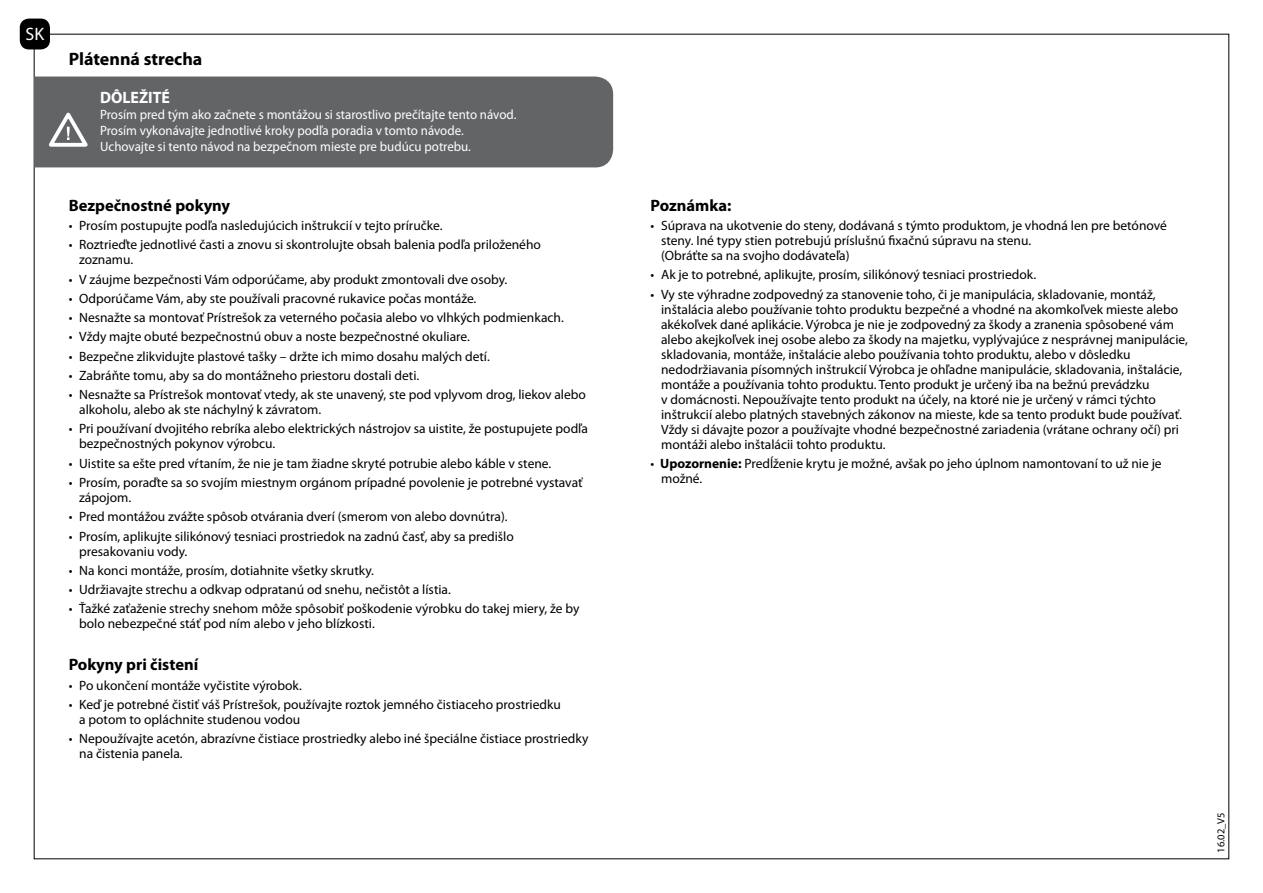
<style>
.page{position:relative;width:1263px;height:893px;background:#fff}
.page>*{position:absolute;margin:0;border:0;box-sizing:border-box;transform-origin:0 0}
.t1{font:700 18px "Myriad Pro";color:#000}
.t2{font:18px "Myriad Pro";color:#fff}
.t3{font:700 16.5px "Myriad Pro";color:#000}
.t4{font:700 16.5px "Myriad Pro";color:#fff;scale:.96 1}
.t5{font:13.5px/15px "Myriad Pro";color:#000}
.t6{font:13.5px/16.2px "Myriad Pro";color:#fff;scale:.96 1}
.t7{font:10.5px "Myriad Pro";color:#000}
.s1{font-weight:700}
</style>
<div class="page">
<div style="left:34px;top:77px;width:579px;height:90px;background:#636466"></div>
<svg style="left:44px;top:109px;width:48px;height:40px"></svg>
<div style="left:21px;top:19px;width:28px;height:30px;background:#000;border-radius:9px"></div>
<div style="left:20px;top:19px;width:30px;height:30px;border:2px solid #000;border-radius:9px"></div>
<h1 class="t2" style="left:26px;top:24px;width:20px">SK</h1>
<h1 class="t1" style="left:69px;top:48px;width:135px">Plátenná strecha</h1>
<p class="t4" style="left:100px;top:88px;width:74px">DÔLEŽITÉ</p>
<p class="t6" style="left:100px;top:106px;width:435px">Prosím pred tým ako začnete s montážou si starostlivo prečítajte tento návod.<br>Prosím vykonávajte jednotlivé kroky podľa poradia v tomto návode.<br>Uchovajte si tento návod na bezpečnom mieste pre budúcu potrebu.</p>
<p class="t3" style="left:69px;top:196px;width:163px">Bezpečnostné pokyny</p>
<p class="t5" style="left:69px;top:218px;width:375px">• Prosím postupujte podľa nasledujúcich inštrukcií v tejto príručke.</p>
<p class="t5" style="left:79px;top:238px;width:463px;text-indent:-11px">• Roztrieďte jednotlivé časti a znovu si skontrolujte obsah balenia podľa priloženého zoznamu.</p>
<p class="t5" style="left:69px;top:272px;width:440px">• V záujme bezpečnosti Vám odporúčame, aby produkt zmontovali dve osoby.</p>
<p class="t5" style="left:69px;top:291px;width:409px">• Odporúčame Vám, aby ste používali pracovné rukavice počas montáže.</p>
<p class="t5" style="left:69px;top:310px;width:497px">• Nesnažte sa montovať Prístrešok za veterného počasia alebo vo vlhkých podmienkach.</p>
<p class="t5" style="left:69px;top:330px;width:403px">• Vždy majte obuté bezpečnostnú obuv a noste bezpečnostné okuliare.</p>
<p class="t5" style="left:69px;top:349px;width:423px">• Bezpečne zlikvidujte plastové tašky – držte ich mimo dosahu malých detí.</p>
<p class="t5" style="left:69px;top:368px;width:352px">• Zabráňte tomu, aby sa do montážneho priestoru dostali deti.</p>
<p class="t5" style="left:79px;top:387px;width:508px;text-indent:-11px">• Nesnažte sa Prístrešok montovať vtedy, ak ste unavený, ste pod vplyvom drog, liekov alebo alkoholu, alebo ak ste náchylný k závratom.</p>
<p class="t5" style="left:79px;top:422px;width:510px;text-indent:-11px">• Pri používaní dvojitého rebríka alebo elektrických nástrojov sa uistite, že postupujete podľa bezpečnostných pokynov výrobcu.</p>
<p class="t5" style="left:69px;top:456px;width:484px">• Uistite sa ešte pred vŕtaním, že nie je tam žiadne skryté potrubie alebo káble v stene.</p>
<p class="t5" style="left:79px;top:475px;width:505px;text-indent:-11px">• Prosím, poraďte sa so svojím miestnym orgánom prípadné povolenie je potrebné vystavať zápojom.</p>
<p class="t5" style="left:69px;top:509px;width:440px">• Pred montážou zvážte spôsob otvárania dverí (smerom von alebo dovnútra).</p>
<p class="t5" style="left:79px;top:529px;width:436px;text-indent:-11px">• Prosím, aplikujte silikónový tesniaci prostriedok na zadnú časť, aby sa predišlo presakovaniu vody.</p>
<p class="t5" style="left:69px;top:563px;width:307px">• Na konci montáže, prosím, dotiahnite všetky skrutky.</p>
<p class="t5" style="left:69px;top:582px;width:384px">• Udržiavajte strechu a odkvap odpratanú od snehu, nečistôt a lístia.</p>
<p class="t5" style="left:79px;top:601px;width:502px;text-indent:-11px">• Ťažké zaťaženie strechy snehom môže spôsobiť poškodenie výrobku do takej miery, že by bolo nebezpečné stáť pod ním alebo v jeho blízkosti.</p>
<p class="t3" style="left:69px;top:656px;width:131px">Pokyny pri čistení</p>
<p class="t5" style="left:69px;top:678px;width:235px">• Po ukončení montáže vyčistite výrobok.</p>
<p class="t5" style="left:79px;top:697px;width:483px;text-indent:-11px">• Keď je potrebné čistiť váš Prístrešok, používajte roztok jemného čistiaceho prostriedku a potom to opláchnite studenou vodou</p>
<p class="t5" style="left:79px;top:731px;width:511px;text-indent:-11px">• Nepoužívajte acetón, abrazívne čistiace prostriedky alebo iné špeciálne čistiace prostriedky na čistenia panela.</p>
<p class="t3" style="left:651px;top:196px;width:82px">Poznámka:</p>
<p class="t5" style="left:661px;top:218px;width:507px;text-indent:-11px">• Súprava na ukotvenie do steny, dodávaná s týmto produktom, je vhodná len pre betónové steny. Iné typy stien potrebujú príslušnú fixačnú súpravu na stenu.<br>(Obráťte sa na svojho dodávateľa)</p>
<p class="t5" style="left:651px;top:268px;width:387px">• Ak je to potrebné, aplikujte, prosím, silikónový tesniaci prostriedok.</p>
<p class="t5" style="left:661px;top:287px;width:528px;text-indent:-11px">• Vy ste výhradne zodpovedný za stanovenie toho, či je manipulácia, skladovanie, montáž, inštalácia alebo používanie tohto produktu bezpečné a vhodné na akomkoľvek mieste alebo akékoľvek dané aplikácie. Výrobca je nie je zodpovedný za škody a zranenia spôsobené vám alebo akejkoľvek inej osobe alebo za škody na majetku, vyplývajúce z nesprávnej manipulácie, skladovania, montáže, inštalácie alebo používania tohto produktu, alebo v dôsledku nedodržiavania písomných inštrukcií Výrobca je ohľadne manipulácie, skladovania, inštalácie, montáže a používania tohto produktu. Tento produkt je určený iba na bežnú prevádzku<br>v domácnosti. Nepoužívajte tento produkt na účely, na ktoré nie je určený v rámci týchto inštrukcií alebo platných stavebných zákonov na mieste, kde sa tento produkt bude používať.<br>Vždy si dávajte pozor a používajte vhodné bezpečnostné zariadenia (vrátane ochrany očí) pri montáži alebo inštalácii tohto produktu.</p>
<p class="t5" style="left:661px;top:456px;width:502px;text-indent:-11px">• <span class="s1">Upozornenie:</span> Predĺženie krytu je možné, avšak po jeho úplnom namontovaní to už nie je možné.</p>
<p class="t7" style="left:1215px;top:853px;width:42px;rotate:-90deg">16.02_V5</p>
</div>
